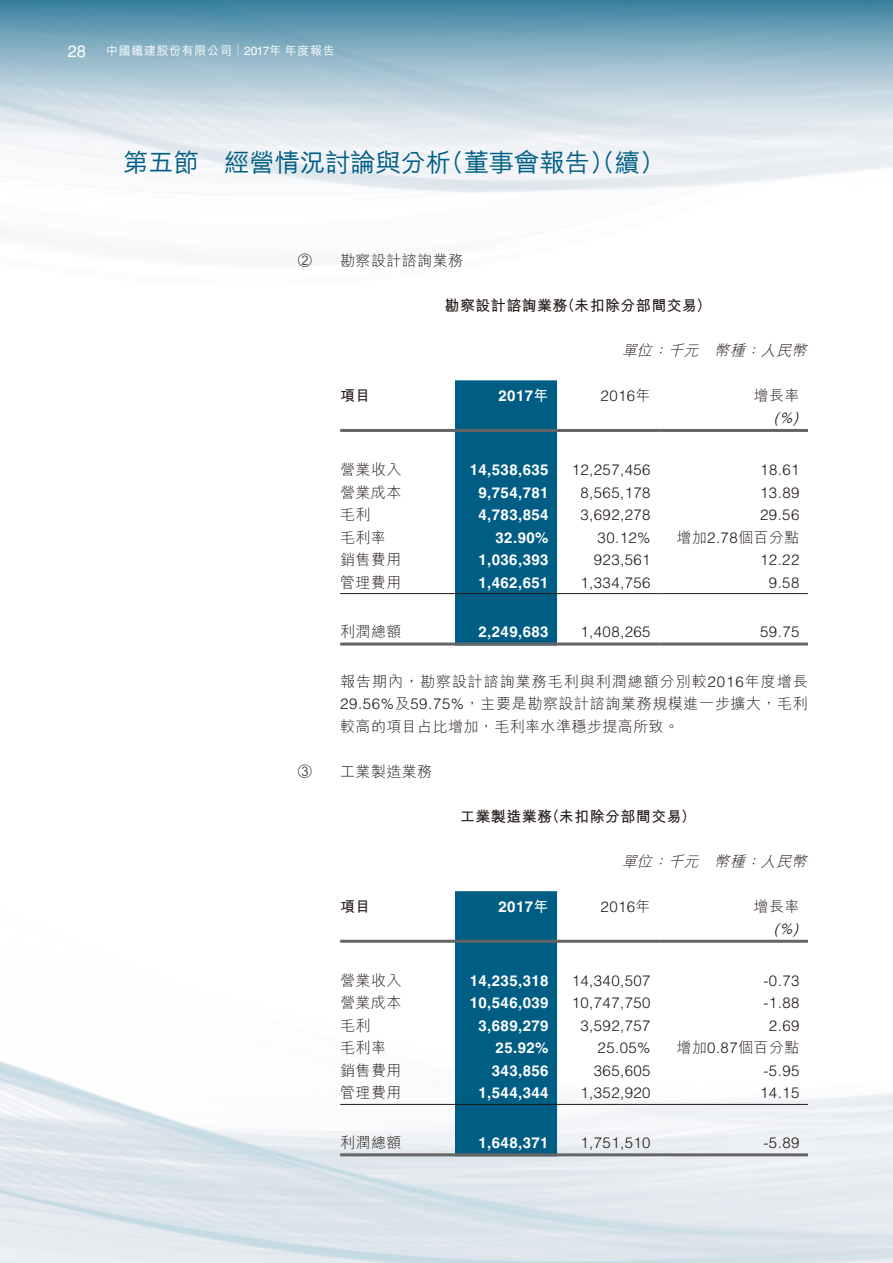
<style>
.page{position:relative;width:893px;height:1263px;background:#fff}
.page>*{position:absolute;margin:0;border:0;box-sizing:border-box;transform-origin:0 0}
.t1{font:500 25.5px "M Hei HK";letter-spacing:-.01em;color:#005e85}
.t2{font:300 15px "Helvetica LT Std";letter-spacing:.03em;color:#231916}
.t3{font:300 15px/22.5px "M Hei HK";letter-spacing:.03em;color:#231916;text-align:justify}
.t4{font:700 15px "Helvetica LT Std";letter-spacing:.03em;color:#fff}
.t5{font:700 15px "M Hei HK";letter-spacing:.03em;color:#231916}
.t6{font:italic 300 15px "M Hei HK";color:#231916}
.t7{font:italic 300 15px "Helvetica LT Std";color:#231916}
.t8{font:500 12px "M Hei HK";letter-spacing:.05em;color:#fff}
.s1{font-family:"Helvetica LT Std";font-weight:400;font-size:16.5px}
.s2{font-family:"Helvetica LT Std";font-weight:400}
.s3{font-family:"M Hei HK"}
.s4{font-family:"Helvetica LT Std"}
</style>
<div class="page">
<svg style="left:0;top:0;width:893px;height:147px;background:#a2c1d0"></svg>
<div style="left:455px;top:380px;width:102px;height:262px;background:#005e85"></div>
<hr style="left:340px;top:429px;width:115px;height:3px;background:#666565">
<hr style="left:455px;top:429px;width:102px;height:3px;background:#666565">
<hr style="left:557px;top:429px;width:102px;height:3px;background:#666565">
<hr style="left:659px;top:429px;width:149px;height:3px;background:#666565">
<hr style="left:340px;top:593px;width:115px;height:1px;background:#231916">
<hr style="left:455px;top:593px;width:102px;height:1px;background:#231916">
<hr style="left:557px;top:593px;width:102px;height:1px;background:#231916">
<hr style="left:659px;top:593px;width:149px;height:1px;background:#231916">
<hr style="left:340px;top:642px;width:115px;height:3px;background:#666565">
<hr style="left:455px;top:642px;width:102px;height:3px;background:#666565">
<hr style="left:557px;top:642px;width:102px;height:3px;background:#666565">
<hr style="left:659px;top:642px;width:149px;height:3px;background:#666565">
<div style="left:455px;top:891px;width:102px;height:262px;background:#005e85"></div>
<hr style="left:340px;top:940px;width:115px;height:3px;background:#666565">
<hr style="left:455px;top:940px;width:102px;height:3px;background:#666565">
<hr style="left:557px;top:940px;width:102px;height:3px;background:#666565">
<hr style="left:659px;top:940px;width:149px;height:3px;background:#666565">
<hr style="left:340px;top:1104px;width:115px;height:1px;background:#231916">
<hr style="left:455px;top:1104px;width:102px;height:1px;background:#231916">
<hr style="left:557px;top:1104px;width:102px;height:1px;background:#231916">
<hr style="left:659px;top:1104px;width:149px;height:1px;background:#231916">
<hr style="left:340px;top:1153px;width:115px;height:3px;background:#666565">
<hr style="left:455px;top:1153px;width:102px;height:3px;background:#666565">
<hr style="left:557px;top:1153px;width:102px;height:3px;background:#666565">
<hr style="left:659px;top:1153px;width:149px;height:3px;background:#666565">
<p class="t8" style="left:68px;top:42px;width:268px"><span class="s1">28</span> 中國鐵建股份有限公司∣<span class="s2">2017</span>年年度報告</p>
<h1 class="t1" style="left:123px;top:144px;width:544px">第五節 經營情況討論與分析（董事會報告）（續）</h1>
<p class="t3" style="left:298px;top:249px;width:16px">②</p>
<p class="t3" style="left:340px;top:249px;width:124px">勘察設計諮詢業務</p>
<p class="t5" style="left:445px;top:295px;width:268px">勘察設計諮詢業務（未扣除分部間交易）</p>
<p class="t6" style="left:622px;top:343px;width:190px">單位：千元 幣種：人民幣</p>
<p class="t5" style="left:340px;top:385px;width:32px">項目</p>
<p class="t4" style="left:498px;top:386px;width:52px">2017<span class="s3">年</span></p>
<p class="t2" style="left:601px;top:386px;width:52px">2016<span class="s3">年</span></p>
<p class="t3" style="left:754px;top:384px;width:47px">增長率</p>
<p class="t7" style="left:774px;top:409px;width:31px">(%)</p>
<p class="t3" style="left:340px;top:458px;width:63px">營業收入</p>
<p class="t4" style="left:470px;top:461px;width:80px">14,538,635</p>
<p class="t2" style="left:572px;top:460px;width:80px">12,257,456</p>
<p class="t2" style="left:760px;top:460px;width:41px">18.61</p>
<p class="t3" style="left:340px;top:481px;width:63px">營業成本</p>
<p class="t4" style="left:478px;top:483px;width:72px">9,754,781</p>
<p class="t2" style="left:580px;top:483px;width:72px">8,565,178</p>
<p class="t2" style="left:760px;top:483px;width:41px">13.89</p>
<p class="t3" style="left:340px;top:503px;width:32px">毛利</p>
<p class="t4" style="left:478px;top:506px;width:72px">4,783,854</p>
<p class="t2" style="left:580px;top:505px;width:72px">3,692,278</p>
<p class="t2" style="left:760px;top:505px;width:41px">29.56</p>
<p class="t3" style="left:340px;top:526px;width:47px">毛利率</p>
<p class="t4" style="left:496px;top:528px;width:54px">32.90%</p>
<p class="t2" style="left:598px;top:528px;width:54px">30.12%</p>
<p class="t3" style="left:676px;top:526px;width:124px">增加<span class="s4">2.78</span>個百分點</p>
<p class="t3" style="left:340px;top:548px;width:63px">銷售費用</p>
<p class="t4" style="left:478px;top:551px;width:72px">1,036,393</p>
<p class="t2" style="left:594px;top:550px;width:58px">923,561</p>
<p class="t2" style="left:760px;top:550px;width:41px">12.22</p>
<p class="t3" style="left:340px;top:571px;width:63px">管理費用</p>
<p class="t4" style="left:478px;top:573px;width:72px">1,462,651</p>
<p class="t2" style="left:580px;top:573px;width:72px">1,334,756</p>
<p class="t2" style="left:769px;top:573px;width:32px">9.58</p>
<p class="t3" style="left:340px;top:620px;width:63px">利潤總額</p>
<p class="t4" style="left:478px;top:623px;width:72px">2,249,683</p>
<p class="t2" style="left:580px;top:622px;width:72px">1,408,265</p>
<p class="t2" style="left:760px;top:622px;width:41px">59.75</p>
<p class="t3" style="left:340px;top:670px;width:469px">報告期內，勘察設計諮詢業務毛利與利潤總額分別較<span class="s4">2016</span>年度增長<span class="s4">29.56%</span>及<span class="s4">59.75%</span>，主要是勘察設計諮詢業務規模進一步擴大，毛利較高的項目占比增加，毛利率水準穩步提高所致。</p>
<p class="t3" style="left:298px;top:760px;width:16px">③</p>
<p class="t3" style="left:340px;top:760px;width:94px">工業製造業務</p>
<p class="t5" style="left:460px;top:805px;width:237px">工業製造業務（未扣除分部間交易）</p>
<p class="t6" style="left:622px;top:853px;width:190px">單位：千元 幣種：人民幣</p>
<p class="t5" style="left:340px;top:895px;width:32px">項目</p>
<p class="t4" style="left:498px;top:897px;width:52px">2017<span class="s3">年</span></p>
<p class="t2" style="left:601px;top:897px;width:52px">2016<span class="s3">年</span></p>
<p class="t3" style="left:754px;top:895px;width:47px">增長率</p>
<p class="t7" style="left:774px;top:919px;width:31px">(%)</p>
<p class="t3" style="left:340px;top:969px;width:63px">營業收入</p>
<p class="t4" style="left:470px;top:971px;width:80px">14,235,318</p>
<p class="t2" style="left:572px;top:971px;width:80px">14,340,507</p>
<p class="t2" style="left:764px;top:971px;width:37px">-0.73</p>
<p class="t3" style="left:340px;top:991px;width:63px">營業成本</p>
<p class="t4" style="left:470px;top:994px;width:80px">10,546,039</p>
<p class="t2" style="left:572px;top:994px;width:80px">10,747,750</p>
<p class="t2" style="left:764px;top:994px;width:37px">-1.88</p>
<p class="t3" style="left:340px;top:1014px;width:32px">毛利</p>
<p class="t4" style="left:478px;top:1016px;width:72px">3,689,279</p>
<p class="t2" style="left:580px;top:1016px;width:72px">3,592,757</p>
<p class="t2" style="left:769px;top:1016px;width:32px">2.69</p>
<p class="t3" style="left:340px;top:1036px;width:47px">毛利率</p>
<p class="t4" style="left:496px;top:1039px;width:54px">25.92%</p>
<p class="t2" style="left:598px;top:1039px;width:54px">25.05%</p>
<p class="t3" style="left:676px;top:1036px;width:124px">增加<span class="s4">0.87</span>個百分點</p>
<p class="t3" style="left:340px;top:1059px;width:63px">銷售費用</p>
<p class="t4" style="left:492px;top:1061px;width:58px">343,856</p>
<p class="t2" style="left:594px;top:1061px;width:58px">365,605</p>
<p class="t2" style="left:763px;top:1061px;width:37px">-5.95</p>
<p class="t3" style="left:340px;top:1081px;width:63px">管理費用</p>
<p class="t4" style="left:478px;top:1084px;width:72px">1,544,344</p>
<p class="t2" style="left:580px;top:1084px;width:72px">1,352,920</p>
<p class="t2" style="left:760px;top:1084px;width:41px">14.15</p>
<p class="t3" style="left:340px;top:1131px;width:63px">利潤總額</p>
<p class="t4" style="left:478px;top:1133px;width:72px">1,648,371</p>
<p class="t2" style="left:580px;top:1133px;width:72px">1,751,510</p>
<p class="t2" style="left:763px;top:1133px;width:37px">-5.89</p>
</div>
